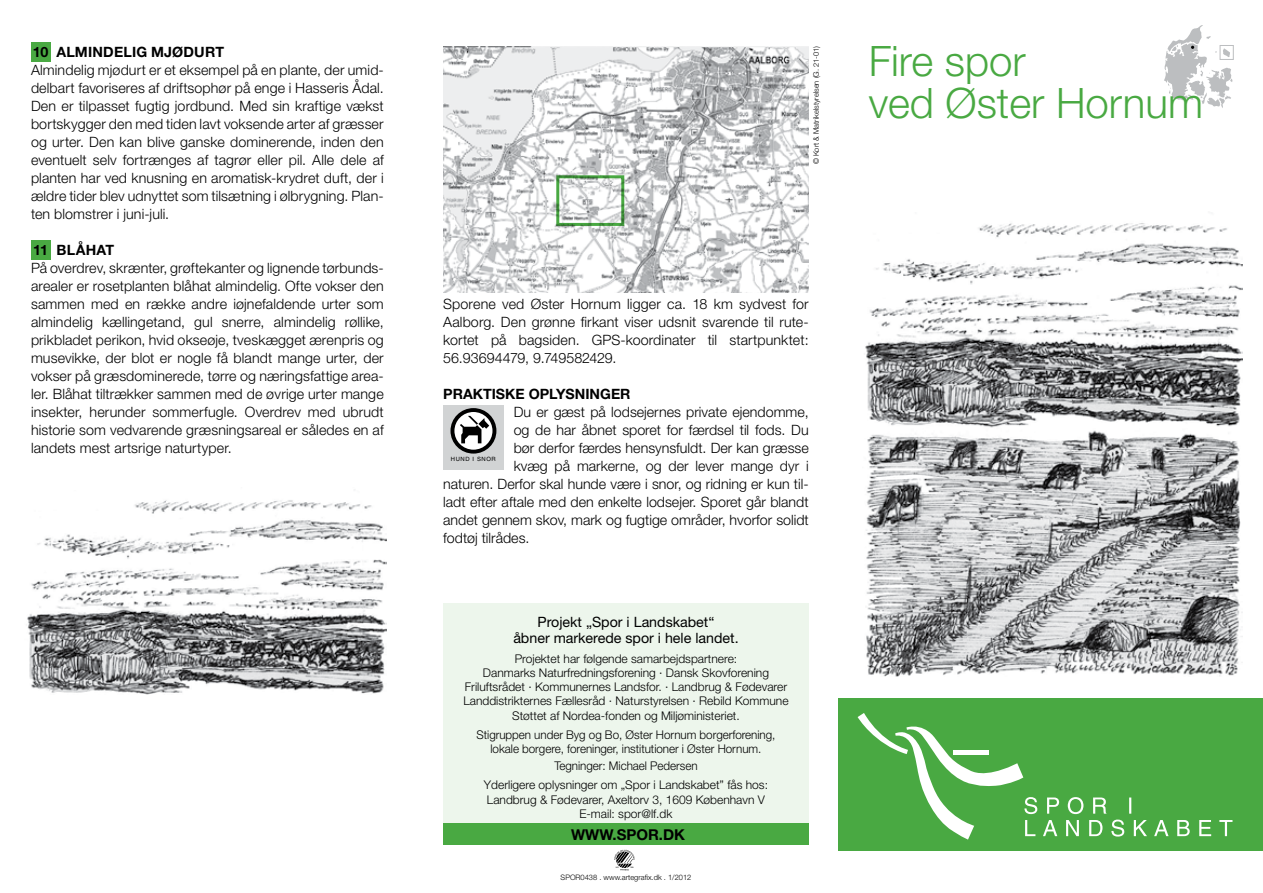
<style>
.page{position:relative;width:1263px;height:893px;background:#fff}
.page>*{position:absolute;margin:0;border:0;box-sizing:border-box;transform-origin:0 0}
.t1{font:300 42px/42px "Helvetica Neue";color:#49a942}
.t2{font:700 15px "Helvetica Neue";color:#000}
.t3{font:300 14.25px/18px "Helvetica Neue";color:#000;text-align:justify}
.t4{font:14.25px/16.5px "Helvetica Neue";color:#000;text-align:center}
.t5{font:700 14.25px "Helvetica Neue";color:#000}
.t6{font:300 12px/14.2px "Helvetica Neue";color:#000;text-align:center}
.t7{font:300 7.5px "Helvetica Neue";color:#000}
.t8{font:5.85px "Helvetica";letter-spacing:.1em;color:#000}
</style>
<div class="page">
<div style="left:31px;top:42px;width:19px;height:19px;background:#49a942"></div>
<div style="left:31px;top:240px;width:19px;height:19px;background:#49a942"></div>
<div style="left:443px;top:604px;width:366px;height:225px;background:#edf6ec"></div>
<div style="left:443px;top:823px;width:366px;height:22px;background:#49a942"></div>
<div style="left:443px;top:406px;width:61px;height:64px;background:#d1d3d4"></div>
<svg style="left:452px;top:410px;width:42px;height:42px"></svg>
<div style="left:450px;top:408px;width:46px;height:46px;border:4px solid #000;border-radius:50%"></div>
<svg style="left:460px;top:416px;width:29px;height:27px"></svg>
<div style="left:1219px;top:45px;width:15px;height:15px;border:1px solid #bcbec0"></div>
<div style="left:838px;top:698px;width:425px;height:153px;background:#49a942"></div>
<svg style="left:858px;top:713px;width:374px;height:127px"></svg>
<svg style="left:1164px;top:25px;width:68px;height:83px"></svg>
<svg style="left:614px;top:850px;width:21px;height:20px"></svg>
<img style="left:443px;top:46px;width:366px;height:247px">
<div style="left:556px;top:175px;width:68px;height:51px;border:3px solid #49a942"></div>
<img style="left:865px;top:223px;width:378px;height:454px">
<img style="left:27px;top:489px;width:359px;height:205px">
<p class="t5" style="left:33px;top:43px;width:193px">10 ALMINDELIG MJØDURT</p>
<p class="t3" style="left:31px;top:61px;width:354px">Almindelig mjødurt er et eksempel på en plante, der umid&shy;delbart favoriseres af driftsophør på enge i Hasseris Ådal.<br>Den er tilpasset fugtig jordbund. Med sin kraftige vækst bortskygger den med tiden lavt voksende arter af græsser og urter. Den kan blive ganske dominerende, inden den eventuelt selv fortrænges af tagrør eller pil. Alle dele af planten har ved knusning en aromatisk-krydret duft, der i ældre tider blev udnyttet som tilsætning i ølbrygning. Plan&shy;ten blomstrer i juni-juli.</p>
<p class="t5" style="left:33px;top:241px;width:83px">11 BLÅHAT</p>
<p class="t3" style="left:31px;top:259px;width:354px">På overdrev, skrænter, grøftekanter og lignende tørbunds&shy;arealer er rosetplanten blåhat almindelig. Ofte vokser den sammen med en række andre iøjnefaldende urter som almindelig kællingetand, gul snerre, almindelig røllike, prikbladet perikon, hvid okseøje, tveskægget ærenpris og musevikke, der blot er nogle få blandt mange urter, der vokser på græsdominerede, tørre og næringsfattige area&shy;ler. Blåhat tiltrækker sammen med de øvrige urter mange insekter, herunder sommerfugle. Overdrev med ubrudt historie som vedvarende græsningsareal er således en af landets mest artsrige naturtyper.</p>
<p class="t7" style="left:812px;top:164px;width:120px;rotate:-90deg">© Kort &amp; Matrikelstyrelsen (G. 21-01)</p>
<h1 class="t1" style="left:869px;top:39px;width:336px">Fire spor<br>ved Øster Hornum</h1>
<p class="t3" style="left:443px;top:295px;width:367px">Sporene ved Øster Hornum ligger ca. 18 km sydvest for Aalborg. Den grønne firkant viser udsnit svarende til rute&shy;kortet på bagsiden. GPS-koordinater til startpunktet:<br>56.93694479, 9.749582429.</p>
<p class="t5" style="left:443px;top:385px;width:189px">PRAKTISKE OPLYSNINGER</p>
<p class="t3" style="left:514px;top:403px;width:297px">Du er gæst på lodsejernes private ejendomme,</p>
<p class="t3" style="left:514px;top:421px;width:296px">og de har åbnet sporet for færdsel til fods. Du</p>
<p class="t3" style="left:514px;top:439px;width:297px">bør derfor færdes hensynsfuldt. Der kan græsse</p>
<p class="t3" style="left:514px;top:457px;width:296px">kvæg på markerne, og der lever mange dyr i</p>
<p class="t3" style="left:443px;top:475px;width:367px">naturen. Derfor skal hunde være i snor, og ridning er kun til-</p>
<p class="t3" style="left:443px;top:493px;width:367px">ladt efter aftale med den enkelte lodsejer. Sporet går blandt</p>
<p class="t3" style="left:443px;top:511px;width:367px">andet gennem skov, mark og fugtige områder, hvorfor solidt</p>
<p class="t3" style="left:443px;top:529px;width:88px">fodtøj tilrådes.</p>
<p class="t8" style="left:451px;top:456px;width:46px">HUND I SNOR</p>
<p class="t4" style="left:513px;top:613px;width:227px">Projekt „Spor i Landskabet“<br>åbner markerede spor i hele landet.</p>
<p class="t6" style="left:463px;top:651px;width:327px">Projektet har følgende samarbejdspartnere:<br>Danmarks Naturfredningsforening · Dansk Skovforening Friluftsrådet · Kommunernes Landsfor. · Landbrug &amp; Fødevarer Landdistrikternes Fællesråd · Naturstyrelsen · Rebild Kommune Støttet af Nordea-fonden og Miljøministeriet.</p>
<p class="t6" style="left:476px;top:727px;width:300px">Stigruppen under Byg og Bo, Øster Hornum borgerforening, lokale borgere, foreninger, institutioner i Øster Hornum.</p>
<p class="t6" style="left:484px;top:755px;width:286px;line-height:19.5px">Tegninger: Michael Pedersen<br>Yderligere oplysninger om „Spor i Landskabet” fås hos:</p>
<p class="t6" style="left:487px;top:792px;width:279px">Landbrug &amp; Fødevarer, Axeltorv 3, 1609 København V<br>E-mail: spor@lf.dk</p>
<p class="t2" style="left:571px;top:825px;width:115px">WWW.SPOR.DK</p>
<p class="t7" style="left:561px;top:873px;width:132px">SPOR0438 . www.artegrafix.dk . 1/2012</p>
</div>
